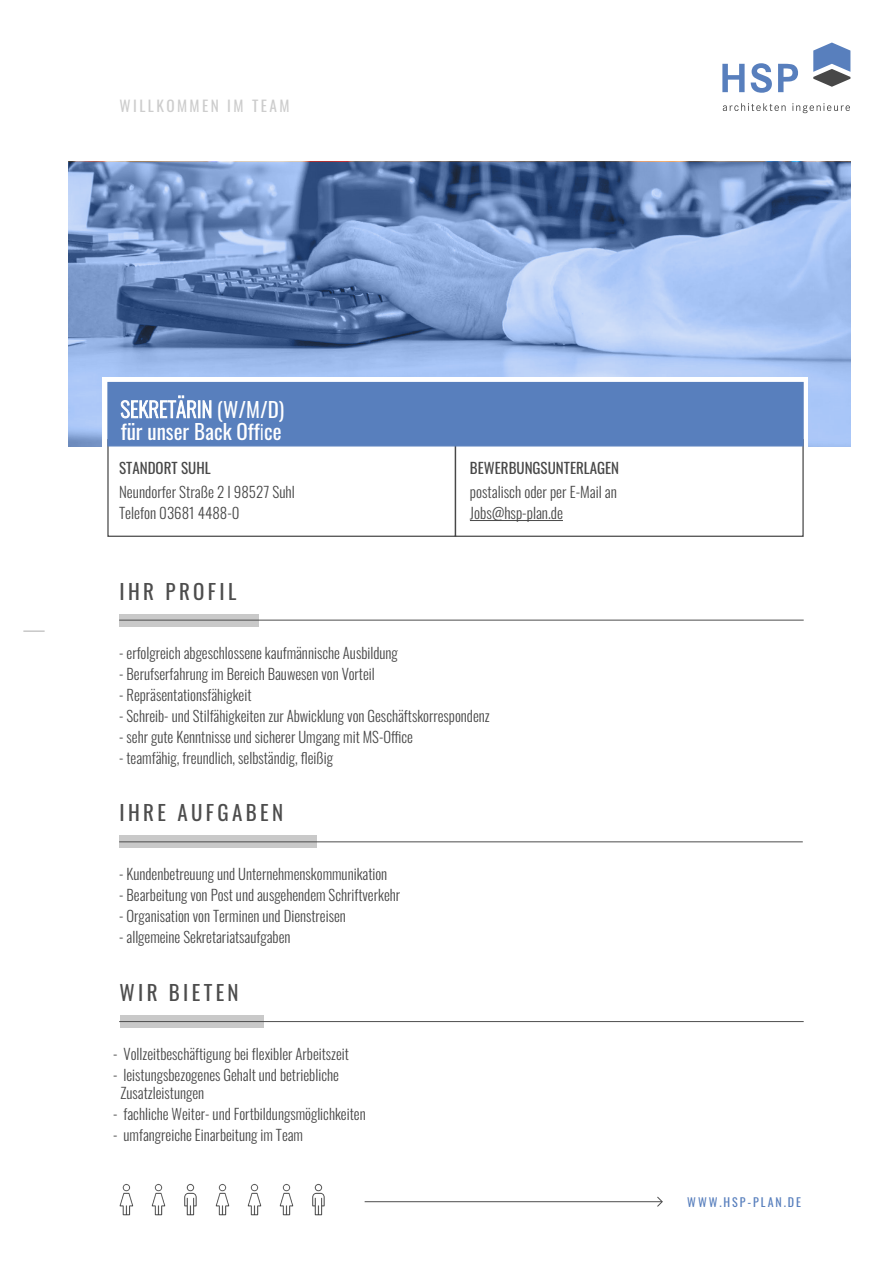
<style>
.page{position:relative;width:893px;height:1263px;background:#fff}
.page>*{position:absolute;margin:0;border:0;box-sizing:border-box;transform-origin:0 0}
.t1{font:21px/22.5px "Oswald";color:#fff}
.t2{font:21px "Oswald";letter-spacing:.16em;color:#4d4d4d}
.t3{font:15.3px "Oswald";letter-spacing:.16em;color:#cdcdcd}
.t4{font:300 15px/18px "Oswald";color:#484848}
.t5{font:15px "Oswald";color:#484848}
.t6{font:12px "Oswald";letter-spacing:.16em;color:#587fbd}
.s1{font-weight:300}
</style>
<div class="page">
<hr style="left:365px;top:1201px;width:297px;height:1px;background:#4d4d4d">
<svg style="left:656px;top:1196px;width:7px;height:11px"></svg>
<img style="left:119px;top:1183px;width:206px;height:32px">
<svg style="left:68px;top:162px;width:783px;height:284px;background:#809dcd"></svg>
<div style="left:102px;top:377px;width:706px;height:100px;background:#fff"></div>
<div style="left:120px;top:614px;width:139px;height:12px;background:#c9c9c9"></div>
<hr style="left:119px;top:620px;width:685px;height:1px;background:#4d4d4d">
<svg style="left:107px;top:447px;width:697px;height:90px"></svg>
<div style="left:107px;top:381px;width:697px;height:66px;background:#587fbd"></div>
<div style="left:120px;top:836px;width:197px;height:12px;background:#c9c9c9"></div>
<hr style="left:119px;top:841px;width:684px;height:1px;background:#4d4d4d">
<div style="left:120px;top:1015px;width:144px;height:13px;background:#c9c9c9"></div>
<hr style="left:119px;top:1021px;width:685px;height:1px;background:#4d4d4d">
<hr style="left:470px;top:520px;width:93px;height:1px;background:#484848">
<svg style="left:813px;top:43px;width:37px;height:44px"></svg>
<svg style="left:722px;top:64px;width:23px;height:28px"></svg>
<svg style="left:751px;top:63px;width:21px;height:30px"></svg>
<svg style="left:778px;top:64px;width:20px;height:28px"></svg>
<svg style="left:723px;top:103px;width:63px;height:8px"></svg>
<svg style="left:792px;top:103px;width:58px;height:10px"></svg>
<svg style="left:23px;top:631px;width:22px;height:1px"></svg>
<p class="t3" style="left:120px;top:92px;width:172px">WILLKOMMEN IM TEAM</p>
<p class="t1" style="left:120px;top:396px;width:165px"><span class="s1">SEKRETÄRIN</span> (W/M/D) für unser Back Off<span class="s1">i</span>ce</p>
<p class="t5" style="left:119px;top:455px;width:93px">STANDORT SUHL</p>
<p class="t4" style="left:119px;top:481px;width:177px">Neundorfer Straße 2 I 98527 Suhl</p>
<p class="t4" style="left:119px;top:502px;width:122px">Telefon 03681 4488-0</p>
<p class="t2" style="left:119px;top:572px;width:118px">IHR PROFIL</p>
<p class="t5" style="left:470px;top:455px;width:151px">BEWERBUNGSUNTERLAGEN</p>
<p class="t4" style="left:470px;top:481px;width:149px">postalisch oder per E-Mail an</p>
<p class="t4" style="left:470px;top:502px;width:95px">Jobs@hsp-plan.de</p>
<p class="t4" style="left:119px;top:642px;width:280px">- erfolgreich abgeschlossene kaufmännische Ausbildung</p>
<p class="t4" style="left:119px;top:663px;width:257px">- Berufserfahrung im Bereich Bauwesen von Vorteil</p>
<p class="t4" style="left:119px;top:684px;width:134px">- Repräsentationsfähigkeit</p>
<p class="t4" style="left:119px;top:705px;width:372px">- Schreib- und Stilfähigkeiten zur Abwicklung von Geschäftskorrespondenz</p>
<p class="t4" style="left:119px;top:726px;width:295px">- sehr gute Kenntnisse und sicherer Umgang mit MS-Office</p>
<p class="t4" style="left:119px;top:747px;width:215px">- teamfähig, freundlich, selbständig, fleißig</p>
<p class="t2" style="left:119px;top:794px;width:165px">IHRE AUFGABEN</p>
<p class="t4" style="left:119px;top:864px;width:270px">- Kundenbetreuung und Unternehmenskommunikation</p>
<p class="t4" style="left:119px;top:885px;width:283px">- Bearbeitung von Post und ausgehendem Schriftverkehr</p>
<p class="t4" style="left:119px;top:906px;width:228px">- Organisation von Terminen und Dienstreisen</p>
<p class="t4" style="left:119px;top:927px;width:173px">- allgemeine Sekretariatsaufgaben</p>
<p class="t2" style="left:119px;top:974px;width:121px">WIR BIETEN</p>
<p class="t4" style="left:113px;top:1043px;width:237px">- Vollzeitbeschäftigung bei flexibler Arbeitszeit</p>
<p class="t4" style="left:121px;top:1064px;width:220px;text-indent:-7px">- leistungsbezogenes Gehalt und betriebliche<br>Zusatzleistungen</p>
<p class="t4" style="left:113px;top:1103px;width:254px">- fachliche Weiter- und Fortbildungsmöglichkeiten</p>
<p class="t4" style="left:113px;top:1124px;width:191px">- umfangreiche Einarbeitung im Team</p>
<p class="t6" style="left:687px;top:1191px;width:115px">WWW.HSP-PLAN.DE</p>
</div>
